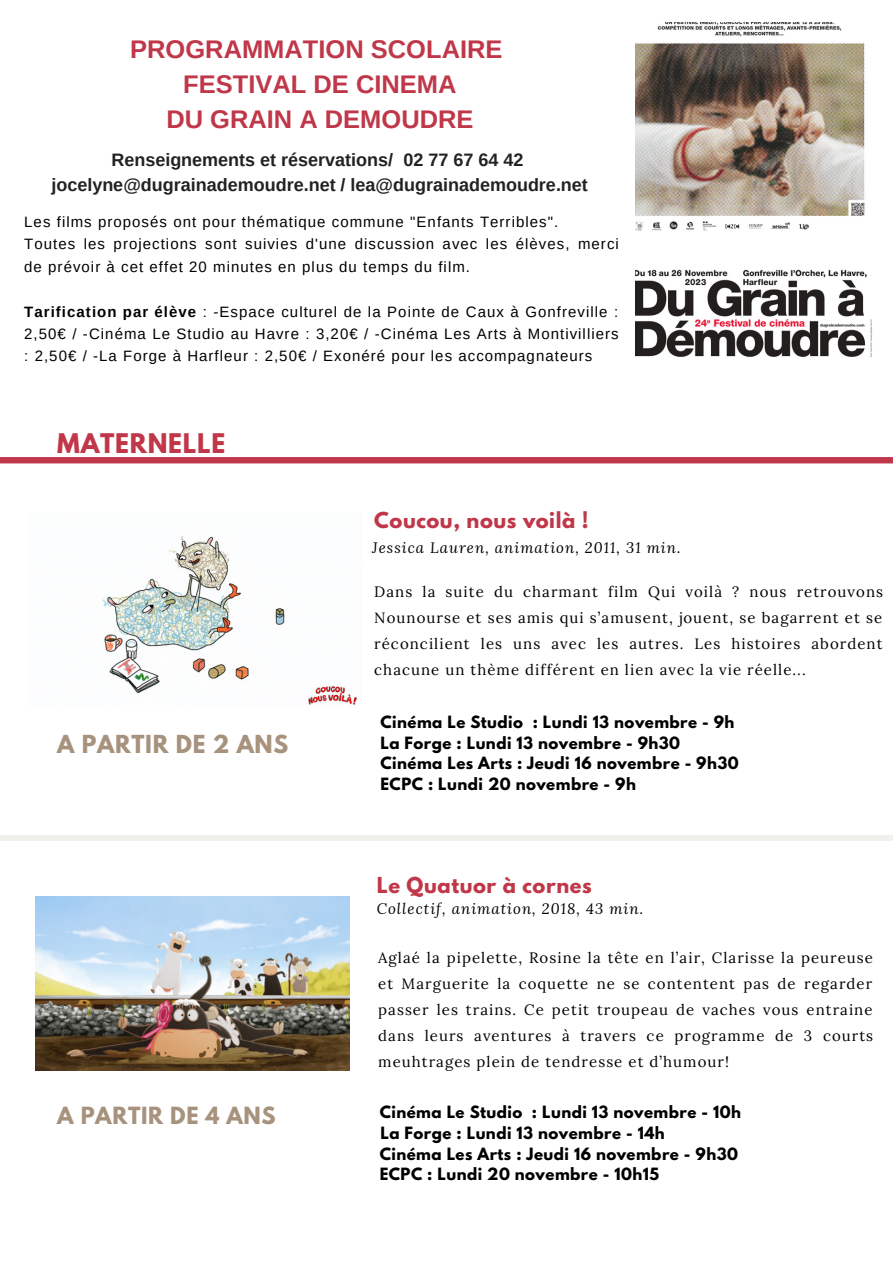
<style>
.page{position:relative;width:893px;height:1264px;background:#fff}
.page>*{position:absolute;margin:0;border:0;box-sizing:border-box;transform-origin:0 0}
.t1{font:700 25.5px "Arimo";color:#c03749}
.t2{font:700 24px "League Spartan";letter-spacing:.03em;color:#c03749}
.t3{font:700 22.05px "League Spartan";letter-spacing:.03em;color:#a6927d}
.t4{font:700 21px "League Spartan";letter-spacing:.03em;color:#a6927d}
.t5{font:700 19.5px "League Spartan";letter-spacing:.03em;color:#c03749}
.t6{font:700 18px "Arimo";color:#222}
.t7{font:15px/25.8px "Lora";letter-spacing:.07em;color:#000;text-align:justify}
.t8{font:15px/22.5px "Arimo";letter-spacing:.07em;color:#000}
.t9{font:700 15px "League Spartan";letter-spacing:.03em;color:#000}
.t10{font:italic 15px "Lora";letter-spacing:.07em;color:#000}
.s1{font-weight:700}
</style>
<div class="page">
<img style="left:635px;top:23px;width:237px;height:334px">
<svg style="left:0;top:457px;width:892px;height:6px;background:#c0384a"></svg>
<img style="left:36px;top:896px;width:313px;height:174px">
<div style="left:0;top:835px;width:892px;height:5px;background:#f2f0ed"></div>
<img style="left:102px;top:536px;width:255px;height:169px">
<p class="t1" style="left:130px;top:35px;width:374px">PROGRAMMATION SCOLAIRE</p>
<p class="t1" style="left:183px;top:70px;width:275px">FESTIVAL DE CINEMA</p>
<p class="t1" style="left:166px;top:105px;width:308px">DU GRAIN A DEMOUDRE</p>
<p class="t6" style="left:111px;top:150px;width:413px">Renseignements et réservations/ 02 77 67 64 42</p>
<p class="t6" style="left:51px;top:174px;width:538px">jocelyne@dugrainademoudre.net / lea@dugrainademoudre.net</p>
<p class="t8" style="left:24px;top:210px;width:535px">Les films proposés ont pour thématique commune "Enfants Terribles".</p>
<p class="t8" style="left:24px;top:232px;width:596px">Toutes les projections sont suivies d'une discussion avec les élèves, merci de prévoir à cet effet 20 minutes en plus du temps du film.</p>
<p class="t8" style="left:24px;top:300px;width:596px;text-align:justify"><span class="s1">Tarification par élève</span> : -Espace culturel de la Pointe de Caux à Gonfreville :<br>2,50€ / -Cinéma Le Studio au Havre : 3,20€ / -Cinéma Les Arts à Montivilliers : 2,50€ / -La Forge à Harfleur : 2,50€ / Exonéré pour les accompagnateurs</p>
<p class="t2" style="left:57px;top:431px;width:170px">MATERNELLE</p>
<p class="t3" style="left:57px;top:733px;width:232px">A PARTIR DE 2 ANS</p>
<p class="t4" style="left:57px;top:1105px;width:220px">A PARTIR DE 4 ANS</p>
<p class="t5" style="left:374px;top:510px;width:216px">Coucou, nous voilà !</p>
<p class="t10" style="left:372px;top:537px;width:310px">Jessica Lauren, animation, 2011, 31 min.</p>
<p class="t7" style="left:374px;top:579px;width:510px">Dans la suite du charmant film Qui voilà ? nous retrouvons Nounourse et ses amis qui s’amusent, jouent, se bagarrent et se réconcilient les uns avec les autres. Les histoires abordent chacune un thème différent en lien avec la vie réelle...</p>
<p class="t9" style="left:380px;top:714px;width:355px">Cinéma Le Studio : Lundi 13 novembre - 9h</p>
<p class="t9" style="left:380px;top:735px;width:301px">La Forge : Lundi 13 novembre - 9h30</p>
<p class="t9" style="left:380px;top:755px;width:360px">Cinéma Les Arts : Jeudi 16 novembre - 9h30</p>
<p class="t9" style="left:380px;top:776px;width:257px">ECPC : Lundi 20 novembre - 9h</p>
<p class="t5" style="left:377px;top:875px;width:216px">Le Quatuor à cornes</p>
<p class="t10" style="left:377px;top:898px;width:268px">Collectif, animation, 2018, 43 min.</p>
<p class="t7" style="left:378px;top:944px;width:496px">Aglaé la pipelette, Rosine la tête en l’air, Clarisse la peureuse et Marguerite la coquette ne se contentent pas de regarder passer les trains. Ce petit troupeau de vaches vous entraine dans leurs aventures à travers ce programme de 3 courts meuhtrages plein de tendresse et d’humour!</p>
<p class="t9" style="left:379px;top:1104px;width:363px">Cinéma Le Studio : Lundi 13 novembre - 10h</p>
<p class="t9" style="left:380px;top:1125px;width:286px">La Forge : Lundi 13 novembre - 14h</p>
<p class="t9" style="left:379px;top:1145px;width:360px">Cinéma Les Arts : Jeudi 16 novembre - 9h30</p>
<p class="t9" style="left:379px;top:1166px;width:281px">ECPC : Lundi 20 novembre - 10h15</p>
</div>
